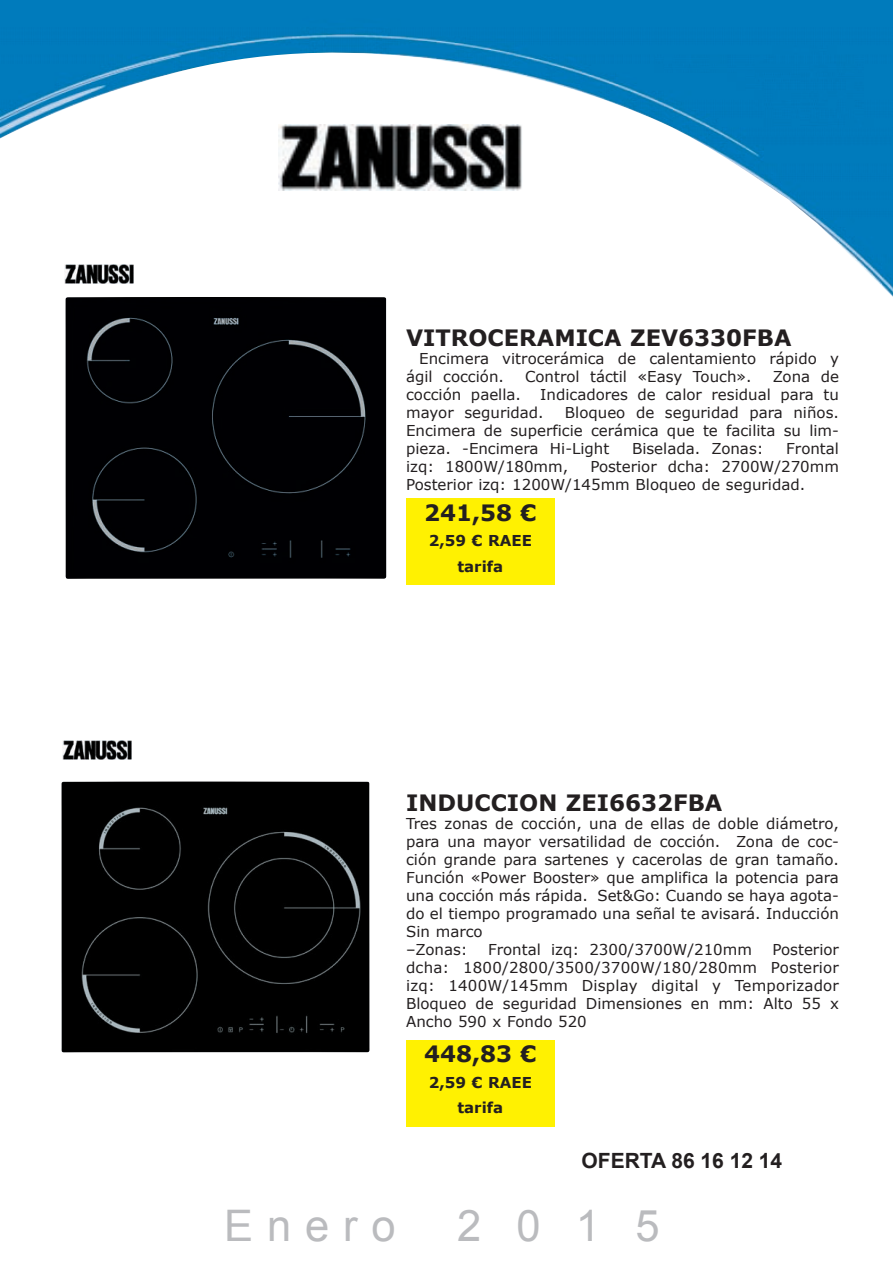
<style>
.page{position:relative;width:893px;height:1263px;background:#fff}
.page>*{position:absolute;margin:0;border:0;box-sizing:border-box;transform-origin:0 0}
.t1{font:43.5px "Arial";letter-spacing:.32em;color:#babbbe}
.t2{font:700 22.5px "Verdana";color:#231f20}
.t3{font:700 21px "Arial";color:#231f20}
.t4{font:15px/18px "Verdana";color:#231f20}
.t5{font:700 15px/25.5px "Verdana";color:#231f20;text-align:center}
</style>
<div class="page">
<img style="left:0;top:0;width:893px;height:301px">
<img style="left:279px;top:124px;width:243px;height:67px">
<div style="left:65px;top:297px;width:321px;height:281px;background:#000003"></div>
<div style="left:406px;top:498px;width:149px;height:87px;background:#fff101"></div>
<img style="left:65px;top:265px;width:69px;height:19px">
<img style="left:62px;top:740px;width:69px;height:19px">
<div style="left:61px;top:781px;width:309px;height:271px;background:#000"></div>
<div style="left:406px;top:1040px;width:149px;height:87px;background:#fff101"></div>
<h2 class="t2" style="left:406px;top:321px;width:387px">VITROCERAMICA ZEV6330FBA</h2>
<p class="t4" style="left:406px;top:349px;width:434px;text-indent:13px">Encimera vitrocerámica de calentamiento rápido y ágil cocción.</p>
<p class="t4" style="left:525px;top:367px;width:228px">Control táctil «Easy Touch».</p>
<p class="t4" style="left:773px;top:367px;width:68px">Zona de</p>
<p class="t4" style="left:406px;top:385px;width:116px">cocción paella.</p>
<p class="t4" style="left:406px;top:385px;width:434px;text-indent:134px">Indicadores de calor residual para tu mayor seguridad.</p>
<p class="t4" style="left:406px;top:403px;width:434px;text-align:justify;text-indent:159px">Bloqueo de seguridad para niños.<br>Encimera de superficie cerámica que te facilita su lim&shy;pieza. -Encimera Hi-Light</p>
<p class="t4" style="left:632px;top:439px;width:133px">Biselada. Zonas:</p>
<p class="t4" style="left:786px;top:439px;width:54px">Frontal</p>
<p class="t4" style="left:406px;top:457px;width:164px">izq: 1800W/180mm,</p>
<p class="t4" style="left:406px;top:457px;width:434px;text-indent:184px">Posterior dcha: 2700W/270mm<br>Posterior izq: 1200W/145mm Bloqueo de seguridad.</p>
<h2 class="t2" style="left:424px;top:496px;width:114px">241,58 €</h2>
<p class="t5" style="left:429px;top:528px;width:105px">2,59 € RAEE tarifa</p>
<h2 class="t2" style="left:406px;top:787px;width:318px">INDUCCION ZEI6632FBA</h2>
<p class="t4" style="left:406px;top:814px;width:434px">Tres zonas de cocción, una de ellas de doble diámetro, para una mayor versatilidad de cocción. Zona de coc&shy;ción grande para sartenes y cacerolas de gran tamaño.<br>Función «Power Booster» que amplifica la potencia para una cocción más rápida. Set&amp;Go: Cuando se haya agota&shy;do el tiempo programado una señal te avisará. Inducción Sin marco<br>–Zonas:</p>
<p class="t4" style="left:488px;top:940px;width:265px">Frontal izq: 2300/3700W/210mm</p>
<p class="t4" style="left:406px;top:940px;width:434px;text-align:justify;text-indent:366px">Posterior dcha: 1800/2800/3500/3700W/180/280mm Posterior izq: 1400W/145mm Display digital y Temporizador Bloqueo de seguridad Dimensiones en mm: Alto 55 x Ancho 590 x Fondo 520</p>
<h2 class="t2" style="left:424px;top:1038px;width:114px">448,83 €</h2>
<p class="t5" style="left:429px;top:1069px;width:105px">2,59 € RAEE tarifa</p>
<h3 class="t3" style="left:582px;top:1147px;width:202px">OFERTA 86 16 12 14</h3>
<h1 class="t1" style="left:224px;top:1197px;width:173px">Enero</h1>
<h1 class="t1" style="left:457px;top:1197px;width:204px">2015</h1>
</div>
